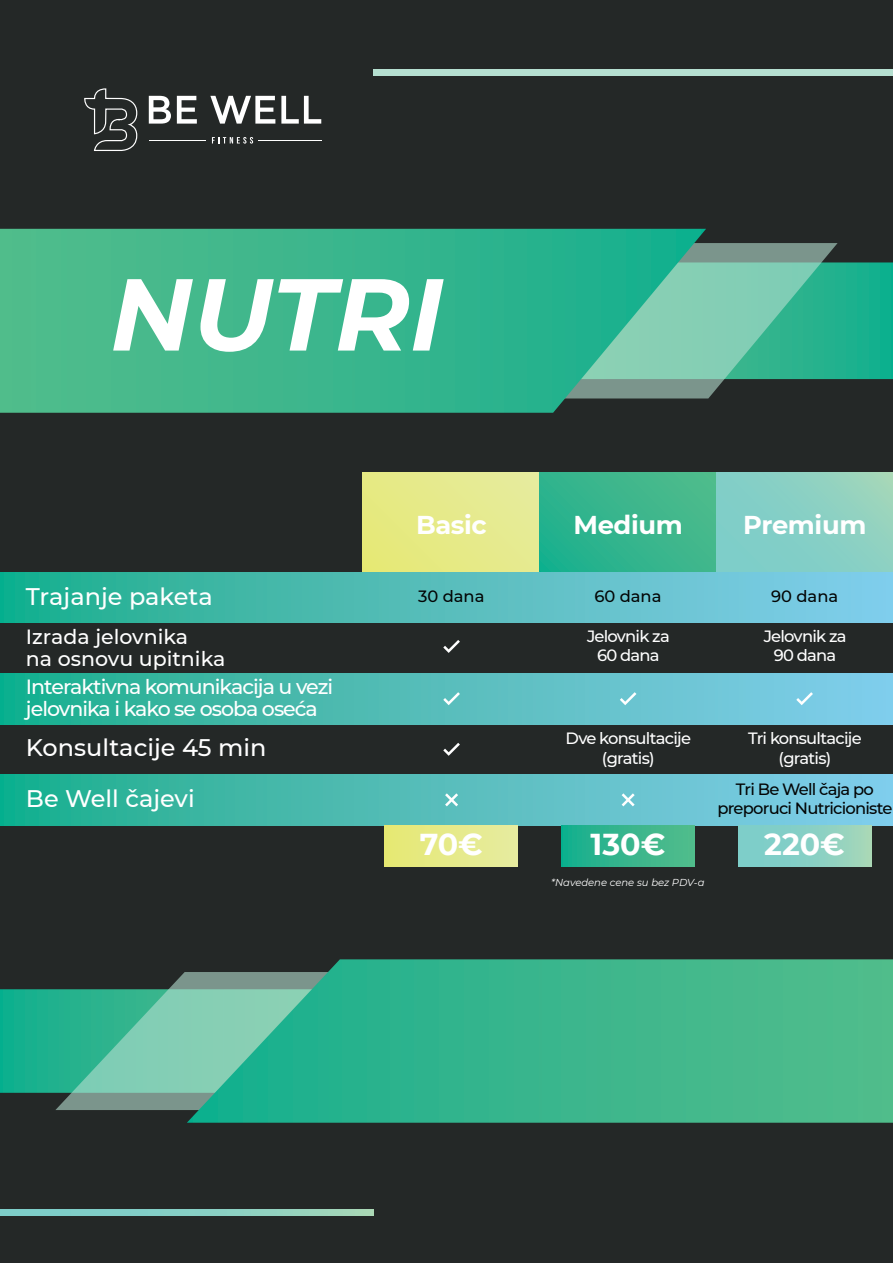
<style>
.page{position:relative;width:893px;height:1263px;background:#242827}
.page>*{position:absolute;margin:0;border:0;box-sizing:border-box;transform-origin:0 0}
.t1{font:italic 700 102px "Montserrat";color:#fff}
.t2{font:700 30.15px "Montserrat";color:#fff}
.t3{font:700 25.8px "Montserrat";letter-spacing:-.015em;color:#fff}
.t4{font:500 24px/51.2px "Montserrat";color:#fff}
.t5{font:500 20.55px/22.2px "Montserrat";letter-spacing:-.05em;color:#fff}
.t6{font:500 20.55px/22.2px "Montserrat";color:#fff}
.t7{font:500 16.35px/19.6px "Montserrat";letter-spacing:-.05em;color:#fff;text-align:center}
.t8{font:500 16.35px/19.6px "Montserrat";letter-spacing:-.05em;color:#030505;text-align:center}
.t9{font:italic 10.05px "Montserrat";color:#fff}
</style>
<div class="page">
<svg style="left:84px;top:88px;width:54px;height:63px"></svg>
<svg style="left:149px;top:96px;width:22px;height:28px"></svg>
<svg style="left:177px;top:96px;width:20px;height:28px"></svg>
<svg style="left:210px;top:96px;width:65px;height:28px"></svg>
<svg style="left:281px;top:96px;width:40px;height:28px"></svg>
<svg style="left:212px;top:137px;width:41px;height:7px"></svg>
<hr style="left:258px;top:140px;width:63px;height:1px;background:#fff">
<hr style="left:149px;top:140px;width:57px;height:1px;background:#fff">
<div style="left:363px;top:473px;width:177px;height:99px;background:linear-gradient(to right,#e6e97b,#e6eb98)"></div>
<div style="left:540px;top:473px;width:176px;height:99px;background:linear-gradient(to right,#23b18e,#4bba8c)"></div>
<div style="left:716px;top:473px;width:177px;height:99px;background:linear-gradient(to right,#7bcdca,#96d3bf)"></div>
<svg style="left:0;top:572px;width:893px;height:51px;background:#53bdbc"></svg>
<svg style="left:0;top:673px;width:893px;height:51px;background:#53bdbb"></svg>
<svg style="left:0;top:774px;width:893px;height:51px;background:#53bdbc"></svg>
<div style="left:385px;top:825px;width:133px;height:41px;background:linear-gradient(to right,#e6e973,#e6eca0)"></div>
<div style="left:561px;top:825px;width:133px;height:41px;background:linear-gradient(to right,#14af8e,#56bc8b)"></div>
<div style="left:738px;top:825px;width:133px;height:41px;background:linear-gradient(to right,#76cccc,#a0d5bb)"></div>
<svg style="left:443px;top:743px;width:17px;height:13px"></svg>
<svg style="left:443px;top:692px;width:17px;height:13px"></svg>
<svg style="left:443px;top:640px;width:17px;height:13px"></svg>
<svg style="left:620px;top:692px;width:16px;height:13px"></svg>
<svg style="left:796px;top:692px;width:17px;height:13px"></svg>
<svg style="left:445px;top:793px;width:13px;height:13px"></svg>
<svg style="left:622px;top:793px;width:13px;height:13px"></svg>
<div style="left:373px;top:69px;width:520px;height:6px;background:#b5dfd0"></div>
<svg style="left:0;top:1209px;width:373px;height:7px;background:#8bd0c3"></svg>
<svg style="left:0;top:972px;width:187px;height:138px"></svg>
<svg style="left:187px;top:959px;width:706px;height:164px;background:#3fb48d"></svg>
<svg style="left:838px;top:262px;width:55px;height:117px;background:#15af8d"></svg>
<svg style="left:706px;top:243px;width:132px;height:155px;background:#55a88f"></svg>
<svg style="left:0;top:229px;width:706px;height:184px;background:#3fb48d"></svg>
<h1 class="t1" style="left:110px;top:241px;width:335px">NUTRI</h1>
<h3 class="t4" style="left:26px;top:569px;width:188px">Trajanje paketa</h3>
<p class="t6" style="left:26px;top:624px;width:201px">Izrada jelovnika<br>na osnovu upitnika</p>
<p class="t5" style="left:26px;top:674px;width:309px">Interaktivna komunikacija u vezi jelovnika i kako se osoba oseća</p>
<h3 class="t4" style="left:26px;top:721px;width:242px">Konsultacije 45 min<br>Be Well čajevi</h3>
<h3 class="t3" style="left:416px;top:506px;width:72px">Basic</h3>
<h3 class="t3" style="left:573px;top:506px;width:111px">Medium</h3>
<h3 class="t3" style="left:743px;top:506px;width:125px">Premium</h3>
<p class="t8" style="left:418px;top:586px;width:68px">30 dana</p>
<p class="t8" style="left:594px;top:586px;width:69px">60 dana</p>
<p class="t8" style="left:771px;top:586px;width:69px">90 dana</p>
<p class="t7" style="left:587px;top:625px;width:84px">Jelovnik za<br>60 dana</p>
<p class="t7" style="left:764px;top:625px;width:84px">Jelovnik za<br>90 dana</p>
<p class="t7" style="left:566px;top:728px;width:127px">Dve konsultacije (gratis)</p>
<p class="t7" style="left:748px;top:728px;width:115px">Tri konsultacije (gratis)</p>
<p class="t8" style="left:718px;top:778px;width:176px">Tri Be Well čaja po preporuci Nutricioniste</p>
<h2 class="t2" style="left:420px;top:823px;width:65px">70€</h2>
<h2 class="t2" style="left:590px;top:823px;width:76px">130€</h2>
<h2 class="t2" style="left:764px;top:823px;width:82px">220€</h2>
<p class="t9" style="left:551px;top:876px;width:155px">*Navedene cene su bez PDV-a</p>
</div>
